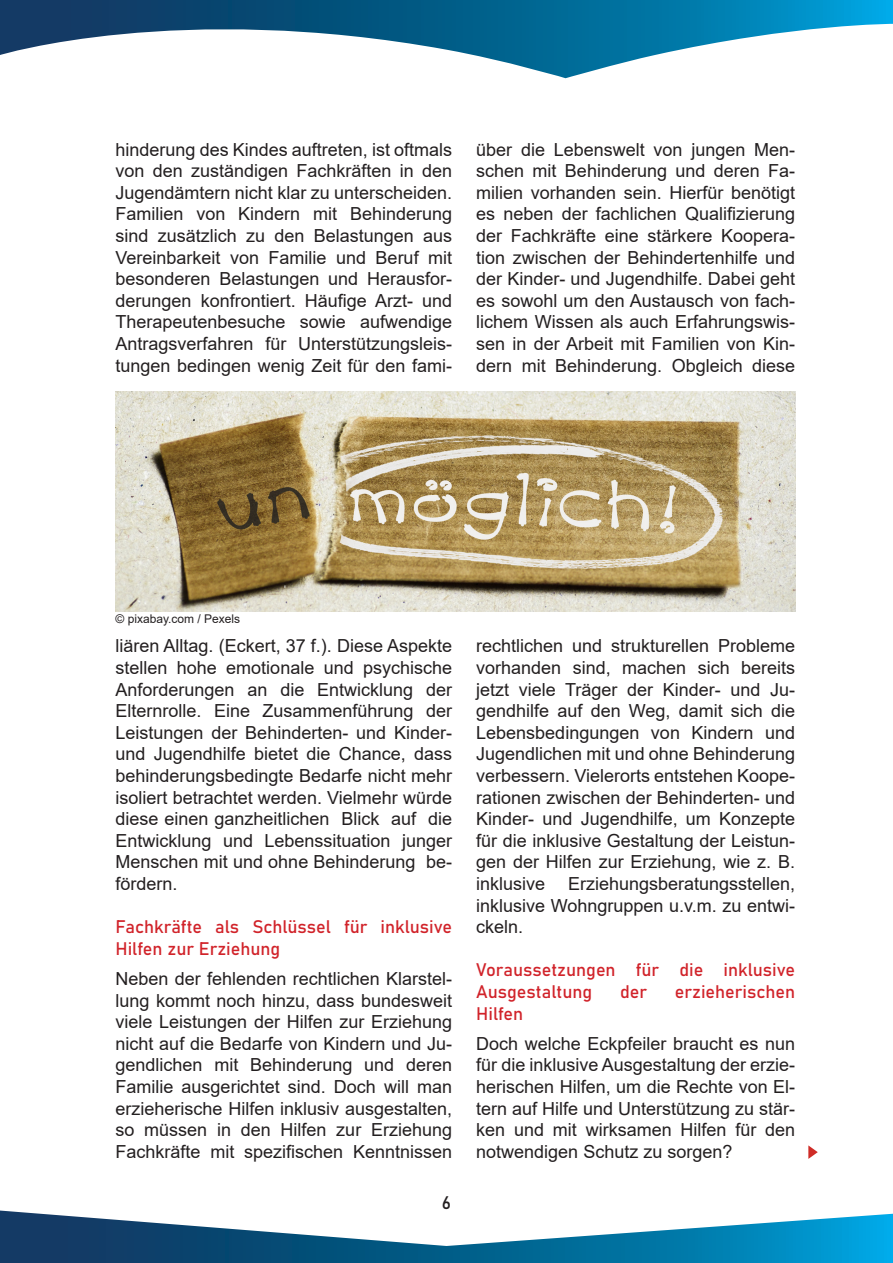
<style>
.page{position:relative;width:893px;height:1263px;background:#fff}
.page>*{position:absolute;margin:0;border:0;box-sizing:border-box;transform-origin:0 0}
.t1{font:18px/21.6px "Arial";color:#231f20;text-align:justify}
.t2{font:18px/21.6px "Bahnschrift";color:#d1232a}
.t3{font:18px "Bahnschrift";color:#231f20}
.t4{font:12px "Arial";color:#231f20}
</style>
<div class="page">
<svg style="left:0;top:1210px;width:893px;height:53px"></svg>
<svg style="left:0;top:0;width:893px;height:78px"></svg>
<img style="left:116px;top:392px;width:679px;height:219px">
<svg style="left:808px;top:1145px;width:10px;height:14px"></svg>
<p class="t1" style="left:116px;top:138px;width:338px">hinderung des Kindes auftreten, ist oftmals von den zuständigen Fachkräften in den Jugendämtern nicht klar zu unterscheiden.<br>Familien von Kindern mit Behinderung sind zusätzlich zu den Belastungen aus Vereinbarkeit von Familie und Beruf mit besonderen Belastungen und Herausfor&shy;derungen konfrontiert. Häufige Arzt- und Therapeutenbesuche sowie aufwendige Antragsverfahren für Unterstützungsleis&shy;tungen bedingen wenig Zeit für den fami-</p>
<p class="t1" style="left:476px;top:138px;width:320px">über die Lebenswelt von jungen Men&shy;schen mit Behinderung und deren Fa&shy;milien vorhanden sein. Hierfür benötigt es neben der fachlichen Qualifizierung der Fachkräfte eine stärkere Koopera&shy;tion zwischen der Behindertenhilfe und der Kinder- und Jugendhilfe. Dabei geht es sowohl um den Austausch von fach&shy;lichem Wissen als auch Erfahrungswis&shy;sen in der Arbeit mit Familien von Kin&shy;dern mit Behinderung. Obgleich diese</p>
<p class="t4" style="left:116px;top:610px;width:126px">© pixabay.com / Pexels</p>
<p class="t1" style="left:116px;top:635px;width:338px">liären Alltag. (Eckert, 37 f.). Diese Aspekte stellen hohe emotionale und psychische Anforderungen an die Entwicklung der Elternrolle. Eine Zusammenführung der Leistungen der Behinderten- und Kinder&shy;und Jugendhilfe bietet die Chance, dass behinderungsbedingte Bedarfe nicht mehr isoliert betrachtet werden. Vielmehr würde diese einen ganzheitlichen Blick auf die Entwicklung und Lebenssituation junger Menschen mit und ohne Behinderung be&shy;fördern.</p>
<p class="t2" style="left:116px;top:916px;width:338px">Fachkräfte als Schlüssel für inklusive<br>Hilfen zur Erziehung</p>
<p class="t1" style="left:116px;top:968px;width:338px">Neben der fehlenden rechtlichen Klarstel&shy;lung kommt noch hinzu, dass bundesweit viele Leistungen der Hilfen zur Erziehung nicht auf die Bedarfe von Kindern und Ju&shy;gendlichen mit Behinderung und deren Familie ausgerichtet sind. Doch will man erzieherische Hilfen inklusiv ausgestalten, so müssen in den Hilfen zur Erziehung Fachkräfte mit spezifischen Kenntnissen</p>
<p class="t3" style="left:442px;top:1191px;width:11px">6</p>
<p class="t1" style="left:476px;top:635px;width:320px">rechtlichen und strukturellen Probleme vorhanden sind, machen sich bereits jetzt viele Träger der Kinder- und Ju&shy;gendhilfe auf den Weg, damit sich die Lebensbedingungen von Kindern und Jugendlichen mit und ohne Behinderung verbessern. Vielerorts entstehen Koope&shy;rationen zwischen der Behinderten- und Kinder- und Jugendhilfe, um Konzepte für die inklusive Gestaltung der Leistun&shy;gen der Hilfen zur Erziehung, wie z. B. inklusive</p>
<p class="t1" style="left:476px;top:873px;width:320px;text-indent:92px">Erziehungsberatungsstellen, inklusive Wohngruppen u.v.m. zu entwi&shy;ckeln.</p>
<p class="t2" style="left:476px;top:959px;width:320px">Voraussetzungen für die inklusive<br>Ausgestaltung</p>
<p class="t2" style="left:620px;top:981px;width:29px">der</p>
<p class="t2" style="left:675px;top:981px;width:122px">erzieherischen</p>
<p class="t2" style="left:476px;top:1002px;width:49px">Hilfen</p>
<p class="t1" style="left:476px;top:1032px;width:320px">Doch welche Eckpfeiler braucht es nun für die inklusive Ausgestaltung der erzie&shy;herischen Hilfen, um die Rechte von El&shy;tern auf Hilfe und Unterstützung zu stär&shy;ken und mit wirksamen Hilfen für den notwendigen Schutz zu sorgen?</p>
</div>
